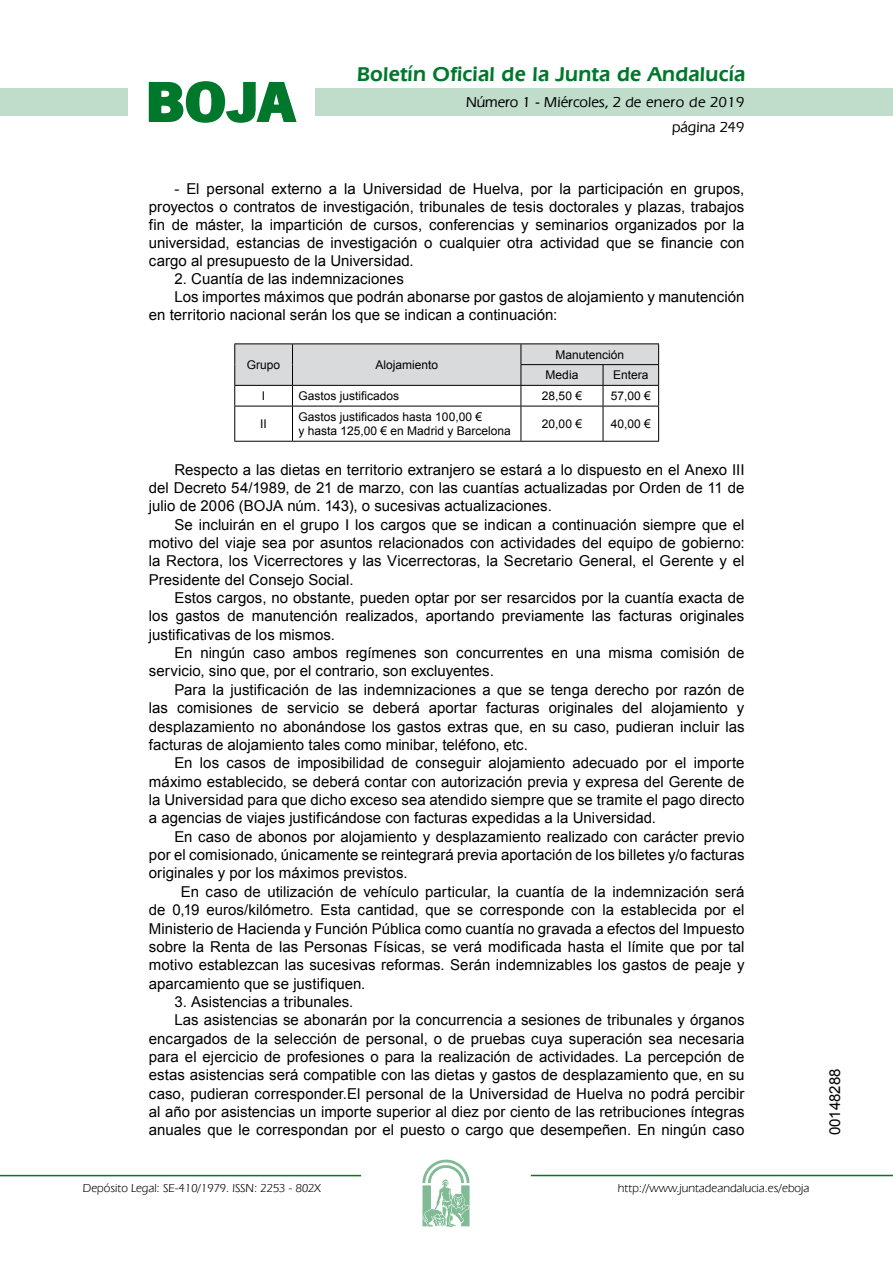
<style>
.page{position:relative;width:893px;height:1263px;background:#fff}
.page>*{position:absolute;margin:0;border:0;box-sizing:border-box;transform-origin:0 0}
.t1{font:700 57.75px "News Got T";color:#00782c;scale:1.14 1}
.t2{font:600 21px "Eras IT Cby BT";letter-spacing:.01em;color:#00782c}
.t3{font:15px/18.3px "Arial";color:#000;text-align:justify}
.t4{font:500 15px/24.5px "Eras IT Cby BT";color:#000;text-align:right}
.t5{font:12px/20.7px "Arial";color:#000}
.t6{font:12px "Eras IT Cby BT";color:#000}
</style>
<div class="page">
<div style="left:315px;top:88px;width:577px;height:28px;background:#bfddca"></div>
<div style="left:0;top:88px;width:128px;height:28px;background:#bfddca"></div>
<hr style="left:0;top:1175px;width:361px;height:1px;background:#00782c">
<svg style="left:422px;top:1159px;width:47px;height:68px"></svg>
<hr style="left:531px;top:1175px;width:361px;height:1px;background:#00782c">
<svg style="left:148px;top:81px;width:149px;height:42px"></svg>
<svg style="left:234px;top:344px;width:425px;height:62px"></svg>
<hr style="left:234px;top:406px;width:58px;height:1px;background:#000">
<hr style="left:234px;top:406px;width:1px;height:35px;background:#000">
<hr style="left:292px;top:406px;width:229px;height:1px;background:#000">
<hr style="left:292px;top:406px;width:1px;height:35px;background:#000">
<hr style="left:521px;top:406px;width:82px;height:1px;background:#000">
<hr style="left:520px;top:406px;width:1px;height:35px;background:#000">
<hr style="left:603px;top:406px;width:56px;height:1px;background:#000">
<hr style="left:602px;top:406px;width:1px;height:35px;background:#000">
<hr style="left:658px;top:406px;width:1px;height:35px;background:#000">
<hr style="left:234px;top:441px;width:58px;height:1px;background:#000">
<hr style="left:292px;top:441px;width:229px;height:1px;background:#000">
<hr style="left:521px;top:441px;width:82px;height:1px;background:#000">
<hr style="left:603px;top:441px;width:56px;height:1px;background:#000">
<h1 class="t1" style="left:145px;top:68px;width:133px">BOJA</h1>
<h2 class="t2" style="left:357px;top:62px;width:390px">Boletín Oficial de la Junta de Andalucía</h2>
<p class="t4" style="left:466px;top:90px;width:280px">Número 1 - Miércoles, 2 de enero de 2019 página 249</p>
<p class="t3" style="left:149px;top:180px;width:597px;text-indent:26px">- El personal externo a la Universidad de Huelva, por la participación en grupos, proyectos o contratos de investigación, tribunales de tesis doctorales y plazas, trabajos fin de máster, la impartición de cursos, conferencias y seminarios organizados por la universidad, estancias de investigación o cualquier otra actividad que se financie con cargo al presupuesto de la Universidad.</p>
<p class="t3" style="left:174px;top:270px;width:231px">2. Cuantía de las indemnizaciones</p>
<p class="t3" style="left:174px;top:288px;width:571px">Los importes máximos que podrán abonarse por gastos de alojamiento y manutención</p>
<p class="t3" style="left:149px;top:306px;width:410px">en territorio nacional serán los que se indican a continuación:</p>
<p class="t5" style="left:247px;top:355px;width:35px">Grupo</p>
<p class="t5" style="left:375px;top:355px;width:64px">Alojamiento</p>
<p class="t5" style="left:545px;top:344px;width:80px;text-indent:10px">Manutención<br>Media</p>
<p class="t5" style="left:613px;top:365px;width:37px">Entera</p>
<p class="t5" style="left:262px;top:386px;width:5px">I</p>
<p class="t5" style="left:298px;top:386px;width:102px">Gastos justificados</p>
<p class="t5" style="left:542px;top:386px;width:42px">28,50 €</p>
<p class="t5" style="left:610px;top:386px;width:42px">57,00 €</p>
<p class="t5" style="left:260px;top:414px;width:8px">II</p>
<p class="t5" style="left:298px;top:410px;width:214px;line-height:14.4px">Gastos justificados hasta 100,00 €<br>y hasta 125,00 € en Madrid y Barcelona</p>
<p class="t5" style="left:542px;top:414px;width:42px">20,00 €</p>
<p class="t5" style="left:610px;top:414px;width:42px">40,00 €</p>
<p class="t3" style="left:149px;top:460px;width:597px;text-indent:26px">Respecto a las dietas en territorio extranjero se estará a lo dispuesto en el Anexo III del Decreto 54/1989, de 21 de marzo, con las cuantías actualizadas por Orden de 11 de julio de 2006 (BOJA núm. 143), o sucesivas actualizaciones.</p>
<p class="t3" style="left:149px;top:515px;width:597px;text-indent:26px">Se incluirán en el grupo I los cargos que se indican a continuación siempre que el motivo del viaje sea por asuntos relacionados con actividades del equipo de gobierno: la Rectora, los Vicerrectores y las Vicerrectoras, la Secretario General, el Gerente y el Presidente del Consejo Social.</p>
<p class="t3" style="left:149px;top:589px;width:597px;text-indent:26px">Estos cargos, no obstante, pueden optar por ser resarcidos por la cuantía exacta de los gastos de manutención realizados, aportando previamente las facturas originales justificativas de los mismos.</p>
<p class="t3" style="left:149px;top:644px;width:597px;text-indent:26px">En ningún caso ambos regímenes son concurrentes en una misma comisión de servicio, sino que, por el contrario, son excluyentes.</p>
<p class="t3" style="left:149px;top:681px;width:597px;text-indent:26px">Para la justificación de las indemnizaciones a que se tenga derecho por razón de las comisiones de servicio se deberá aportar facturas originales del alojamiento y desplazamiento no abonándose los gastos extras que, en su caso, pudieran incluir las facturas de alojamiento tales como minibar, teléfono, etc.</p>
<p class="t3" style="left:149px;top:754px;width:597px;text-indent:26px">En los casos de imposibilidad de conseguir alojamiento adecuado por el importe máximo establecido, se deberá contar con autorización previa y expresa del Gerente de la Universidad para que dicho exceso sea atendido siempre que se tramite el pago directo a agencias de viajes justificándose con facturas expedidas a la Universidad.</p>
<p class="t3" style="left:149px;top:827px;width:597px;text-indent:26px">En caso de abonos por alojamiento y desplazamiento realizado con carácter previo por el comisionado, únicamente se reintegrará previa aportación de los billetes y/o facturas originales y por los máximos previstos.</p>
<p class="t3" style="left:149px;top:883px;width:597px;text-indent:32px">En caso de utilización de vehículo particular, la cuantía de la indemnización será de 0,19 euros/kilómetro. Esta cantidad, que se corresponde con la establecida por el Ministerio de Hacienda y Función Pública como cuantía no gravada a efectos del Impuesto sobre la Renta de las Personas Físicas, se verá modificada hasta el límite que por tal motivo establezcan las sucesivas reformas. Serán indemnizables los gastos de peaje y aparcamiento que se justifiquen.</p>
<p class="t3" style="left:174px;top:993px;width:180px">3. Asistencias a tribunales.</p>
<p class="t3" style="left:174px;top:1011px;width:571px">Las asistencias se abonarán por la concurrencia a sesiones de tribunales y órganos</p>
<p class="t3" style="left:149px;top:1029px;width:597px">encargados de la selección de personal, o de pruebas cuya superación sea necesaria</p>
<p class="t3" style="left:149px;top:1048px;width:597px">para el ejercicio de profesiones o para la realización de actividades. La percepción de</p>
<p class="t3" style="left:149px;top:1066px;width:597px">estas asistencias será compatible con las dietas y gastos de desplazamiento que, en su</p>
<p class="t3" style="left:149px;top:1084px;width:597px">caso, pudieran corresponder.El personal de la Universidad de Huelva no podrá percibir</p>
<p class="t3" style="left:149px;top:1103px;width:597px">al año por asistencias un importe superior al diez por ciento de las retribuciones íntegras</p>
<p class="t3" style="left:149px;top:1121px;width:597px">anuales que le correspondan por el puesto o cargo que desempeñen. En ningún caso</p>
<p class="t6" style="left:83px;top:1181px;width:239px">Depósito Legal: SE-410/1979. ISSN: 2253 - 802X</p>
<p class="t6" style="left:618px;top:1181px;width:193px">http://www.juntadeandalucia.es/eboja</p>
<p class="t3" style="left:826px;top:1135px;width:68px;rotate:-90deg">00148288</p>
</div>
